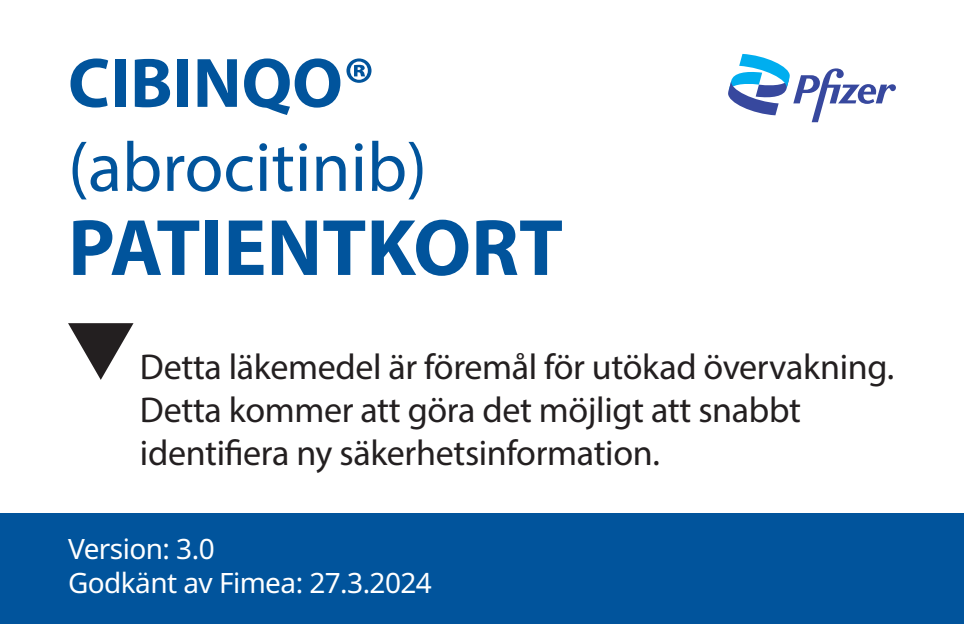
<style>
.page{position:relative;width:964px;height:624px;background:#fff}
.page>*{position:absolute;margin:0;border:0;box-sizing:border-box;transform-origin:0 0}
.t1{font:700 80.8px "Myriad Pro";color:#01549c}
.t2{font:70.4px/84px "Myriad Pro";color:#01549c}
.t3{font:36px/43.2px "Myriad Pro";letter-spacing:-.01em;color:#231f20}
.t4{font:28px "Noto Sans";letter-spacing:-.02em;color:#fff}
.s1{font-weight:700}
</style>
<div class="page">
<div style="left:0;top:514px;width:964px;height:110px;background:#01549c"></div>
<svg style="left:728px;top:54px;width:168px;height:68px"></svg>
<svg style="left:68px;top:323px;width:65px;height:57px"></svg>
<p class="t2" style="left:68px;top:40px;width:360px"><span class="s1">CIBINQO® </span>(abrocitinib)</p>
<p class="t1" style="left:68px;top:195px;width:496px">PATIENTKORT</p>
<p class="t3" style="left:140px;top:344px;width:756px">Detta läkemedel är föremål för utökad övervakning.<br>Detta kommer att göra det möjligt att snabbt</p>
<p class="t3" style="left:140px;top:431px;width:521px">identifiera ny säkerhetsinformation.</p>
<p class="t4" style="left:68px;top:529px;width:148px">Version: 3.0</p>
<p class="t4" style="left:68px;top:563px;width:365px">Godkänt av Fimea: 27.3.2024</p>
</div>
